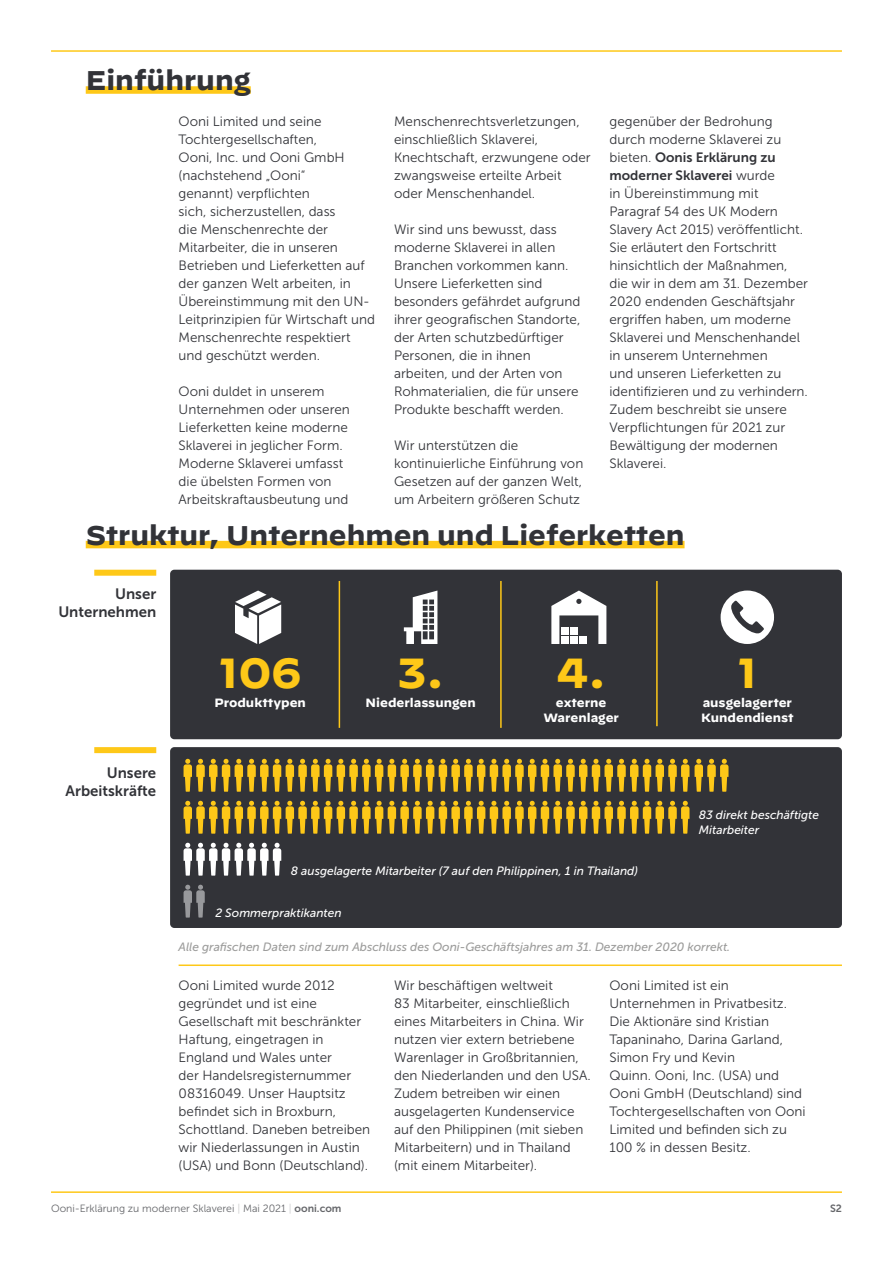
<style>
.page{position:relative;width:893px;height:1263px;background:#fff}
.page>*{position:absolute;margin:0;border:0;box-sizing:border-box;transform-origin:0 0}
.t1{font:700 42px "Decimal";color:#fec818}
.t2{font:700 27px "Decimal";color:#323338}
.t3{font:15px/18px "Museo Sans 700";color:#323338;text-align:right}
.t4{font:13.5px/18px "Museo Sans 300";color:#323338}
.t5{font:13.5px/18px "Museo Sans 700";color:#323338}
.t6{font:italic 12px/14.4px "Museo Sans 500";color:#fff}
.t7{font:italic 12px "Museo Sans 500";color:#9d9d9c}
.t8{font:700 12px/15px "Decimal";color:#fff;text-align:center}
.t9{font:10.5px "Museo Sans 300";color:#65666a}
.t10{font:10.5px "Museo Sans 700";color:#65666a}
.s1{font-family:"Museo Sans 300"}
.s2{color:#cccccd}
.s3{font-family:"Museo Sans 700"}
</style>
<div class="page">
<hr style="left:51px;top:50px;width:791px;height:2px;background:#fec818">
<hr style="left:51px;top:1191px;width:791px;height:2px;background:#fec818">
<div style="left:170px;top:570px;width:672px;height:169px;background:#323338;border-radius:4px"></div>
<div style="left:170px;top:747px;width:672px;height:181px;background:#323338;border-radius:4px"></div>
<div style="left:86px;top:86px;width:165px;height:8px;background:#fec818"></div>
<div style="left:86px;top:541px;width:598px;height:7px;background:#fec818"></div>
<svg style="left:184px;top:843px;width:97px;height:33px"></svg>
<svg style="left:184px;top:885px;width:21px;height:32px"></svg>
<svg style="left:184px;top:759px;width:505px;height:33px"></svg>
<svg style="left:184px;top:801px;width:505px;height:33px"></svg>
<svg style="left:695px;top:759px;width:33px;height:33px"></svg>
<hr style="left:179px;top:964px;width:663px;height:2px;background:#fec818">
<hr style="left:339px;top:581px;width:1px;height:147px;background:#fec818">
<hr style="left:500px;top:581px;width:2px;height:147px;background:#fec818">
<hr style="left:656px;top:581px;width:2px;height:145px;background:#fec818">
<svg style="left:235px;top:590px;width:46px;height:54px"></svg>
<svg style="left:404px;top:590px;width:33px;height:54px"></svg>
<svg style="left:551px;top:590px;width:55px;height:54px"></svg>
<svg style="left:721px;top:590px;width:53px;height:54px"></svg>
<div style="left:94px;top:570px;width:62px;height:6px;background:#fec818"></div>
<div style="left:94px;top:747px;width:62px;height:6px;background:#fec818"></div>
<h2 class="t2" style="left:86px;top:65px;width:166px">Einführung</h2>
<p class="t4" style="left:179px;top:112px;width:198px">Ooni Limited und seine<br>Tochtergesellschaften,<br>Ooni, Inc. und Ooni GmbH (nachstehend „Ooni“<br>genannt) verpflichten<br>sich, sicherzustellen, dass<br>die Menschenrechte der<br>Mitarbeiter, die in unseren<br>Betrieben und Lieferketten auf der ganzen Welt arbeiten, in<br>Übereinstimmung mit den UN-<br>Leitprinzipien für Wirtschaft und<br>Menschenrechte respektiert und geschützt werden.</p>
<p class="t4" style="left:179px;top:382px;width:173px">Ooni duldet in unserem<br>Unternehmen oder unseren<br>Lieferketten keine moderne<br>Sklaverei in jeglicher Form.<br>Moderne Sklaverei umfasst die übelsten Formen von<br>Arbeitskraftausbeutung und</p>
<p class="t4" style="left:394px;top:112px;width:198px">Menschenrechtsverletzungen, einschließlich Sklaverei,<br>Knechtschaft, erzwungene oder zwangsweise erteilte Arbeit oder Menschenhandel.</p>
<p class="t4" style="left:394px;top:220px;width:188px">Wir sind uns bewusst, dass moderne Sklaverei in allen<br>Branchen vorkommen kann.<br>Unsere Lieferketten sind besonders gefährdet aufgrund ihrer geografischen Standorte, der Arten schutzbedürftiger<br>Personen, die in ihnen arbeiten, und der Arten von<br>Rohmaterialien, die für unsere<br>Produkte beschafft werden.</p>
<p class="t4" style="left:394px;top:436px;width:191px">Wir unterstützen die kontinuierliche Einführung von<br>Gesetzen auf der ganzen Welt, um Arbeitern größeren Schutz</p>
<p class="t4" style="left:609px;top:112px;width:173px">gegenüber der Bedrohung durch moderne Sklaverei zu</p>
<p class="t5" style="left:609px;top:148px;width:168px"><span class="s1">bieten.</span> Oonis Erklärung zu moderner Sklaverei <span class="s1">wurde</span></p>
<p class="t4" style="left:609px;top:184px;width:200px">in Übereinstimmung mit<br>Paragraf 54 des UK Modern<br>Slavery Act 2015) veröffentlicht.<br>Sie erläutert den Fortschritt hinsichtlich der Maßnahmen, die wir in dem am 31. Dezember<br>2020 endenden Geschäftsjahr ergriffen haben, um moderne<br>Sklaverei und Menschenhandel in unserem Unternehmen<br>und unseren Lieferketten zu identifizieren und zu verhindern.<br>Zudem beschreibt sie unsere<br>Verpflichtungen für 2021 zur<br>Bewältigung der modernen<br>Sklaverei.</p>
<h2 class="t2" style="left:86px;top:519px;width:600px">Struktur, Unternehmen und Lieferketten</h2>
<p class="t3" style="left:58px;top:585px;width:99px">Unser<br>Unternehmen</p>
<p class="t3" style="left:66px;top:763px;width:92px">Unsere<br>Arbeitskräfte</p>
<h1 class="t1" style="left:219px;top:649px;width:84px">106</h1>
<p class="t8" style="left:214px;top:695px;width:93px">Produkttypen</p>
<h1 class="t1" style="left:397px;top:649px;width:48px">3.</h1>
<p class="t8" style="left:366px;top:695px;width:112px">Niederlassungen</p>
<h1 class="t1" style="left:556px;top:649px;width:51px">4.</h1>
<p class="t8" style="left:543px;top:695px;width:77px">externe<br>Warenlager</p>
<p class="t6" style="left:291px;top:863px;width:349px">8 ausgelagerte Mitarbeiter (7 auf den Philippinen, 1 in Thailand)</p>
<p class="t6" style="left:215px;top:905px;width:128px">2 Sommerpraktikanten</p>
<h1 class="t1" style="left:737px;top:649px;width:21px">1</h1>
<p class="t8" style="left:701px;top:695px;width:94px;text-align:left">ausgelagerter<br>Kundendienst</p>
<p class="t6" style="left:699px;top:808px;width:122px">83 direkt beschäftigte<br>Mitarbeiter</p>
<p class="t7" style="left:179px;top:940px;width:553px">Alle grafischen Daten sind zum Abschluss des Ooni-Geschäftsjahres am 31. Dezember 2020 korrekt.</p>
<p class="t4" style="left:179px;top:976px;width:193px">Ooni Limited wurde 2012 gegründet und ist eine<br>Gesellschaft mit beschränkter<br>Haftung, eingetragen in<br>England und Wales unter<br>der Handelsregisternummer<br>08316049. Unser Hauptsitz befindet sich in Broxburn,<br>Schottland. Daneben betreiben wir Niederlassungen in Austin (USA) und Bonn (Deutschland).</p>
<p class="t4" style="left:394px;top:976px;width:198px">Wir beschäftigen weltweit<br>83 Mitarbeiter, einschließlich eines Mitarbeiters in China. Wir nutzen vier extern betriebene<br>Warenlager in Großbritannien, den Niederlanden und den USA.<br>Zudem betreiben wir einen ausgelagerten Kundenservice auf den Philippinen (mit sieben<br>Mitarbeitern) und in Thailand (mit einem Mitarbeiter).</p>
<p class="t4" style="left:609px;top:976px;width:198px">Ooni Limited ist ein<br>Unternehmen in Privatbesitz.<br>Die Aktionäre sind Kristian<br>Tapaninaho, Darina Garland,<br>Simon Fry und Kevin<br>Quinn. Ooni, Inc. (USA) und<br>Ooni GmbH (Deutschland) sind<br>Tochtergesellschaften von Ooni<br>Limited und befinden sich zu<br>100 % in dessen Besitz.</p>
<p class="t9" style="left:51px;top:1203px;width:292px">Ooni-Erklärung zu moderner Sklaverei <span class="s2">|</span> Mai 2021 <span class="s2">|</span> <span class="s3">ooni.com</span></p>
<p class="t10" style="left:830px;top:1203px;width:13px">S2</p>
</div>
